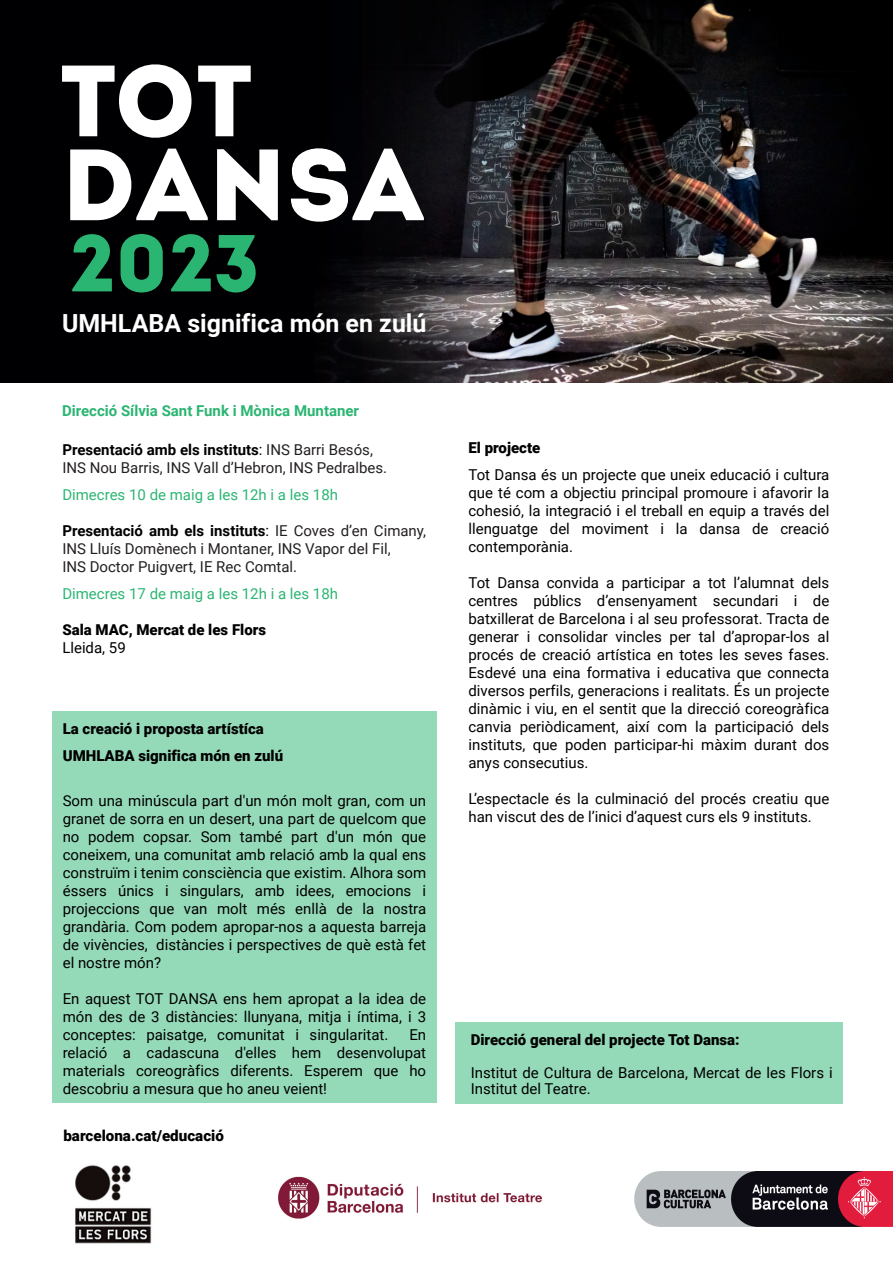
<style>
.page{position:relative;width:893px;height:1263px;background:#fff}
.page>*{position:absolute;margin:0;border:0;box-sizing:border-box;transform-origin:0 0}
.t1{font:100.95px "Intro";color:#fff}
.t2{font:80.55px "Intro";color:#2bb572}
.t3{font:700 24.9px "Roboto";color:#fff}
.t4{font:900 15.15px "Roboto";color:#000001}
.t5{font:15px/18px "Roboto";color:#000001;text-align:justify}
.t6{font:15px/18px "Roboto";color:#231f20}
.t7{font:900 15px/27px "Roboto";color:#000001}
.t8{font:15px "Roboto";color:#2bb572}
.t9{font:700 15px "Roboto";color:#2bb572}
.s1{font-weight:700;color:#000001}
.s2{color:#000001}
</style>
<div class="page">
<img style="left:799px;top:0;width:94px;height:383px">
<svg style="left:0;top:0;width:799px;height:383px;background:#171516"></svg>
<div style="left:52px;top:712px;width:384px;height:391px;background:#95dab8"></div>
<div style="left:455px;top:1023px;width:388px;height:81px;background:#95dab8"></div>
<img style="left:76px;top:1165px;width:76px;height:79px">
<img style="left:278px;top:1176px;width:265px;height:43px">
<img style="left:634px;top:1171px;width:259px;height:56px">
<h1 class="t1" style="left:60px;top:40px;width:194px">TOT</h1>
<h1 class="t1" style="left:61px;top:124px;width:364px">DANSA</h1>
<h2 class="t2" style="left:70px;top:215px;width:190px">2023</h2>
<h3 class="t3" style="left:62px;top:306px;width:366px">UMHLABA significa món en zulú</h3>
<p class="t9" style="left:62px;top:400px;width:299px">Direcció Sílvia Sant Funk i Mònica Muntaner</p>
<p class="t6" style="left:62px;top:440px;width:326px"><span class="s1">Presentació amb els instituts</span><span class="s2">:</span> INS Barri Besós,<br>INS Nou Barris, INS Vall d’Hebron, INS Pedralbes.</p>
<p class="t8" style="left:62px;top:484px;width:277px">Dimecres 10 de maig a les 12h i a les 18h</p>
<p class="t6" style="left:62px;top:521px;width:365px"><span class="s1">Presentació amb els instituts</span><span class="s2">:</span> IE Coves d’en Cimany,<br>INS Lluís Domènech i Montaner, INS Vapor del Fil,<br>INS Doctor Puigvert, IE Rec Comtal.</p>
<p class="t8" style="left:62px;top:583px;width:277px">Dimecres 17 de maig a les 12h i a les 18h</p>
<p class="t7" style="left:62px;top:615px;width:205px">Sala MAC, Mercat de les Flors</p>
<p class="t5" style="left:62px;top:638px;width:65px">Lleida, 59</p>
<p class="t7" style="left:63px;top:714px;width:222px">La creació i proposta artístíca<br>UMHLABA significa món en zulú</p>
<p class="t5" style="left:63px;top:791px;width:365px">Som una minúscula part d'un món molt gran, com un granet de sorra en un desert, una part de quelcom que no podem copsar. Som també part d'un món que coneixem, una comunitat amb relació amb la qual ens construïm i tenim consciència que existim. Alhora som éssers únics i singulars, amb idees, emocions i projeccions que van molt més enllà de la nostra grandària. Com podem apropar-nos a aquesta barreja de vivències, distàncies i perspectives de què està fet el nostre món?</p>
<p class="t5" style="left:63px;top:989px;width:365px">En aquest TOT DANSA ens hem apropat a la idea de món des de 3 distàncies: llunyana, mitja i íntima, i 3 conceptes: paisatge, comunitat i singularitat.</p>
<p class="t5" style="left:63px;top:1025px;width:365px;text-indent:347px">En relació a cadascuna d'elles hem desenvolupat materials coreogràfics diferents. Esperem que ho descobriu a mesura que ho aneu veient!</p>
<p class="t4" style="left:63px;top:1125px;width:162px">barcelona.cat/educació</p>
<p class="t7" style="left:468px;top:433px;width:73px">El projecte</p>
<p class="t5" style="left:468px;top:465px;width:362px">Tot Dansa és un projecte que uneix educació i cultura que té com a objectiu principal promoure i afavorir la cohesió, la integració i el treball en equip a través del llenguatge del moviment i la dansa de creació contemporània.</p>
<p class="t5" style="left:468px;top:573px;width:362px">Tot Dansa convida a participar a tot l’alumnat dels centres públics d’ensenyament secundari i de batxillerat de Barcelona i al seu professorat. Tracta de generar i consolidar vincles per tal d’apropar-los al procés de creació artística en totes les seves fases.<br>Esdevé una eina formativa i educativa que connecta diversos perfils, generacions i realitats. És un projecte dinàmic i viu, en el sentit que la direcció coreogràfica canvia periòdicament, així com la participació dels instituts, que poden participar-hi màxim durant dos anys consecutius.</p>
<p class="t5" style="left:468px;top:789px;width:362px">L’espectacle és la culminació del procés creatiu que han viscut des de l’inici d’aquest curs els 9 instituts.</p>
<p class="t7" style="left:471px;top:1025px;width:270px">Direcció general del projecte Tot Dansa:</p>
<p class="t5" style="left:471px;top:1063px;width:364px;line-height:16.5px">Institut de Cultura de Barcelona, Mercat de les Flors i<br>Institut del Teatre.</p>
</div>
